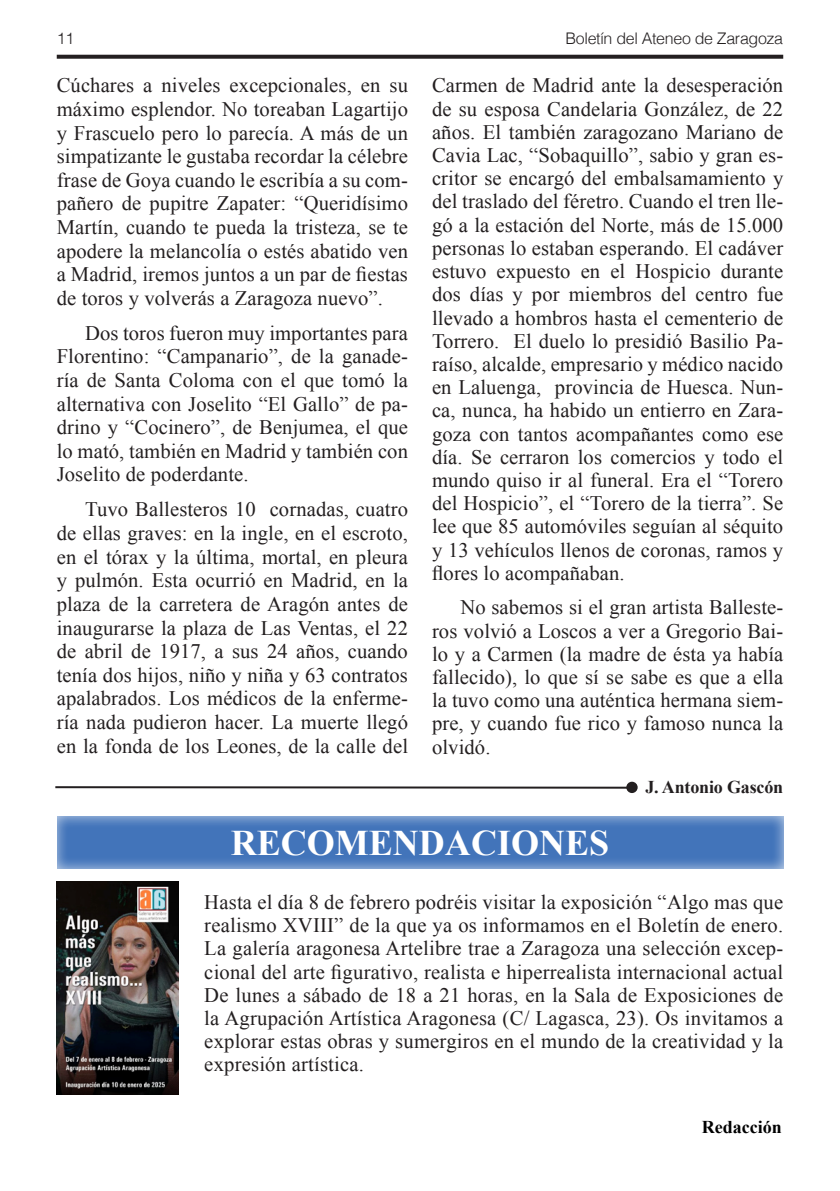
<style>
.page{position:relative;width:840px;height:1191px;background:#fff}
.page>*{position:absolute;margin:0;border:0;box-sizing:border-box;transform-origin:0 0}
.t1{font:700 36px "Times New Roman";color:#fff}
.t2{font:20.6px/23.2px "Times New Roman";letter-spacing:.005em;color:#231f20;text-align:justify}
.t3{font:700 18px "Times New Roman";letter-spacing:-.01em;color:#231f20}
.t4{font:700 18px "Times New Roman";color:#000}
.t5{font:300 16px "Helvetica";letter-spacing:-.02em;color:#231f20}
</style>
<div class="page">
<svg style="left:57px;top:55px;width:725px;height:4px;background:#322e2f"></svg>
<hr style="left:55px;top:786px;width:576px;height:2px;background:#231f20">
<div style="left:626px;top:781px;width:11px;height:12px;background:#231f20;border-radius:50%"></div>
<div style="left:56px;top:816px;width:728px;height:54px;background:#fff;opacity:.75"></div>
<img style="left:57px;top:882px;width:121px;height:212px">
<p class="t5" style="left:57px;top:28px;width:19px">11</p>
<p class="t5" style="left:565px;top:28px;width:219px">Boletín del Ateneo de Zaragoza</p>
<p class="t2" style="left:57px;top:73px;width:352px">Cúchares a niveles excepcionales, en su máximo esplendor. No toreaban Lagartijo y Frascuelo pero lo parecía. A más de un simpatizante le gustaba recordar la célebre frase de Goya cuando le escribía a su com&shy;pañero de pupitre Zapater: “Queridísimo Martín, cuando te pueda la tristeza, se te apodere la melancolía o estés abatido ven a Madrid, iremos juntos a un par de fiestas de toros y volverás a Zaragoza nuevo”.</p>
<p class="t2" style="left:57px;top:321px;width:352px;text-indent:28px">Dos toros fueron muy importantes para Florentino: “Campanario”, de la ganade&shy;ría de Santa Coloma con el que tomó la alternativa con Joselito “El Gallo” de pa&shy;drino y “Cocinero”, de Benjumea, el que lo mató, también en Madrid y también con Joselito de poderdante.</p>
<p class="t2" style="left:57px;top:497px;width:352px;text-indent:28px">Tuvo Ballesteros 10 cornadas, cuatro de ellas graves: en la ingle, en el escroto, en el tórax y la última, mortal, en pleura y pulmón. Esta ocurrió en Madrid, en la plaza de la carretera de Aragón antes de inaugurarse la plaza de Las Ventas, el 22 de abril de 1917, a sus 24 años, cuando tenía dos hijos, niño y niña y 63 contratos apalabrados. Los médicos de la enferme&shy;ría nada pudieron hacer. La muerte llegó en la fonda de los Leones, de la calle del</p>
<p class="t2" style="left:432px;top:74px;width:352px">Carmen de Madrid ante la desesperación de su esposa Candelaria González, de 22 años. El también zaragozano Mariano de Cavia Lac, “Sobaquillo”, sabio y gran es&shy;critor se encargó del embalsamamiento y del traslado del féretro. Cuando el tren lle&shy;gó a la estación del Norte, más de 15.000 personas lo estaban esperando. El cadáver estuvo expuesto en el Hospicio durante dos días y por miembros del centro fue llevado a hombros hasta el cementerio de Torrero. El duelo lo presidió Basilio Pa&shy;raíso, alcalde, empresario y médico nacido en Laluenga, provincia de Huesca. Nun&shy;ca, nunca, ha habido un entierro en Zara&shy;goza con tantos acompañantes como ese día. Se cerraron los comercios y todo el mundo quiso ir al funeral. Era el “Torero del Hospicio”, el “Torero de la tierra”. Se lee que 85 automóviles seguían al séquito y 13 vehículos llenos de coronas, ramos y flores lo acompañaban.</p>
<p class="t2" style="left:432px;top:595px;width:352px;text-indent:28px">No sabemos si el gran artista Balleste&shy;ros volvió a Loscos a ver a Gregorio Bai&shy;lo y a Carmen (la madre de ésta ya había fallecido), lo que sí se sabe es que a ella la tuvo como una auténtica hermana siem&shy;pre, y cuando fue rico y famoso nunca la olvidó.</p>
<p class="t3" style="left:645px;top:774px;width:139px">J. Antonio Gascón</p>
<h1 class="t1" style="left:231px;top:818px;width:379px">RECOMENDACIONES</h1>
<p class="t2" style="left:204px;top:890px;width:580px">Hasta el día 8 de febrero podréis visitar la exposición “Algo mas que realismo XVIII” de la que ya os informamos en el Boletín de enero.<br>La galería aragonesa Artelibre trae a Zaragoza una selección excep&shy;cional del arte figurativo, realista e hiperrealista internacional actual De lunes a sábado de 18 a 21 horas, en la Sala de Exposiciones de la Agrupación Artística Aragonesa (C/ Lagasca, 23). Os invitamos a explorar estas obras y sumergiros en el mundo de la creatividad y la expresión artística.</p>
<p class="t4" style="left:701px;top:1114px;width:81px">Redacción</p>
</div>
